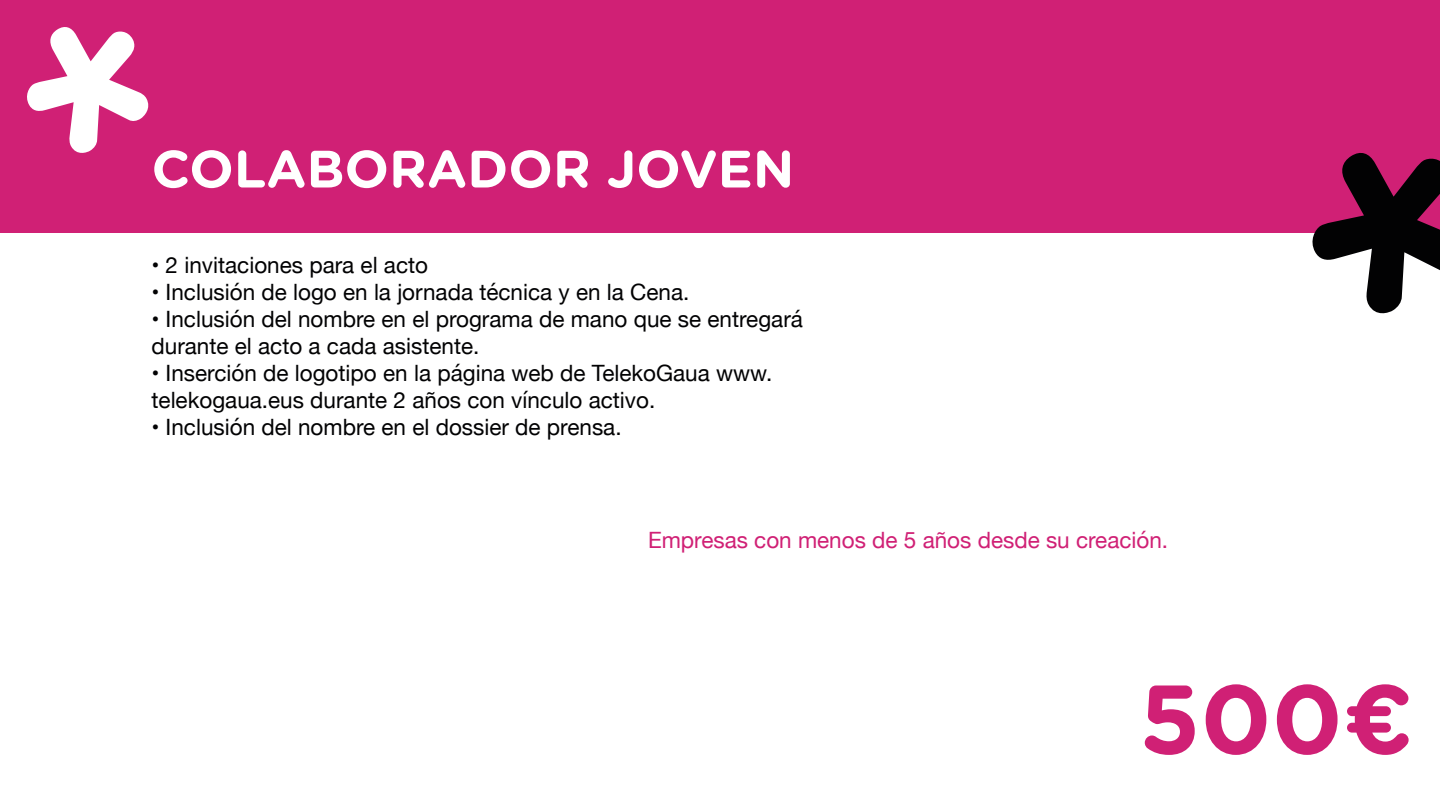
<style>
.page{position:relative;width:1440px;height:810px;background:#fff}
.page>*{position:absolute;margin:0;border:0;box-sizing:border-box;transform-origin:0 0}
.t1{font:700 97.5px "Gotham Rounded";color:#d02075}
.t2{font:700 52.5px "Gotham Rounded";color:#fff}
.t3{font:22.5px/27px "Helvetica Neue";color:#020203}
.t4{font:22.5px "Helvetica Neue";color:#d02075}
</style>
<div class="page">
<div style="left:0;top:0;width:1440px;height:232px;background:#d02075"></div>
<svg style="left:27px;top:27px;width:122px;height:126px"></svg>
<svg style="left:1309px;top:153px;width:131px;height:161px"></svg>
<p class="t2" style="left:152px;top:130px;width:644px">COLABORADOR JOVEN</p>
<p class="t3" style="left:152px;top:253px;width:278px">• 2 invitaciones para el acto</p>
<p class="t3" style="left:152px;top:280px;width:539px">• Inclusión de logo en la jornada técnica y en la Cena.</p>
<p class="t3" style="left:152px;top:307px;width:653px">• Inclusión del nombre en el programa de mano que se entregará durante el acto a cada asistente.</p>
<p class="t3" style="left:152px;top:361px;width:622px">• Inserción de logotipo en la página web de TelekoGaua www. telekogaua.eus durante 2 años con vínculo activo.</p>
<p class="t3" style="left:152px;top:415px;width:472px">• Inclusión del nombre en el dossier de prensa.</p>
<p class="t4" style="left:648px;top:524px;width:522px">Empresas con menos de 5 años desde su creación.</p>
<p class="t1" style="left:1139px;top:648px;width:275px">500€</p>
</div>
